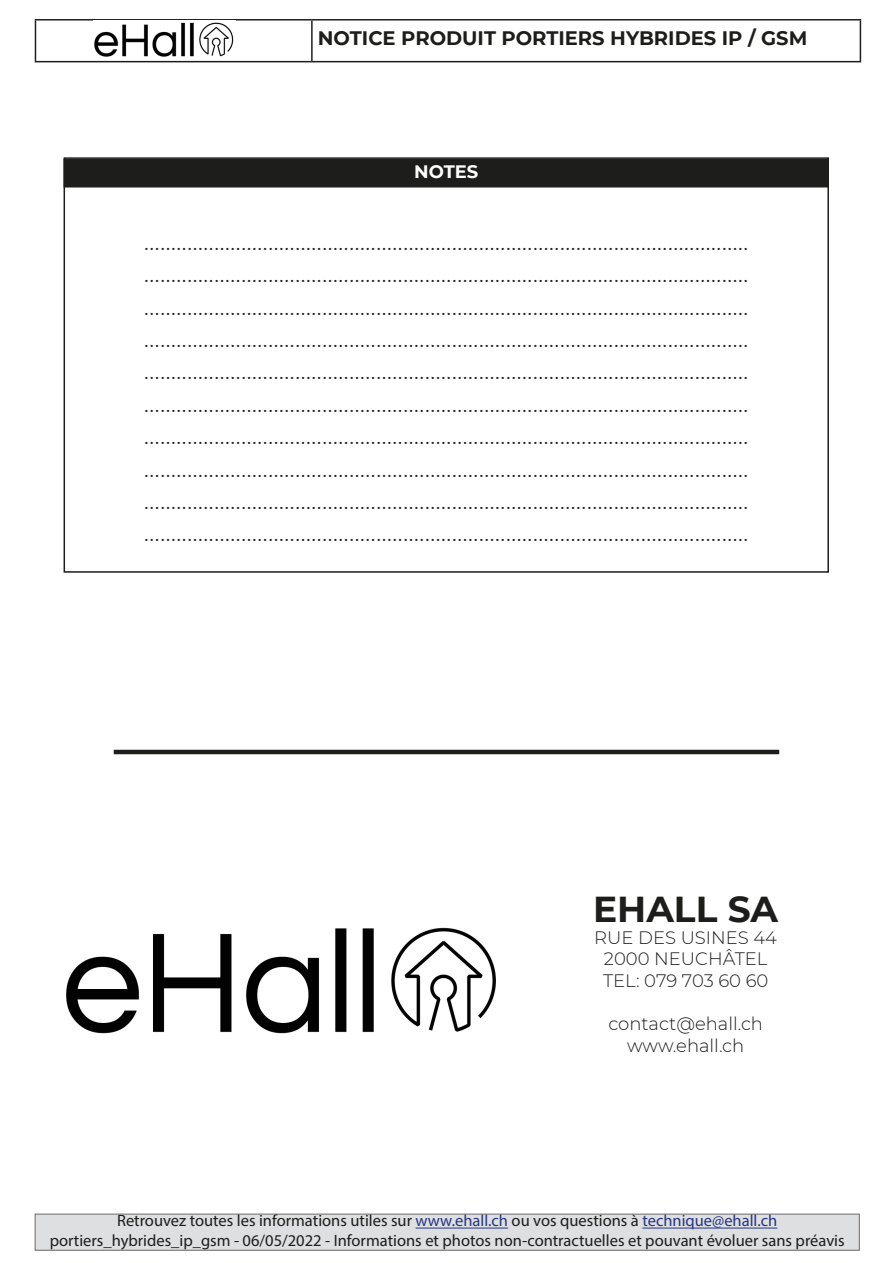
<style>
.page{position:relative;width:893px;height:1263px;background:#fff}
.page>*{position:absolute;margin:0;border:0;box-sizing:border-box;transform-origin:0 0}
.t1{font:700 36px "Montserrat";color:#1d1d1b}
.t2{font:300 27px "Montserrat";color:#1d1d1b}
.t3{font:700 19.5px "Montserrat";color:#1d1d1b}
.t4{font:300 18px "Montserrat";color:#1d1d1b}
.t5{font:700 18px "Montserrat";color:#fff}
.t6{font:16.5px "Myriad Pro";color:#1d1d1b}
.s1{color:#283583}
</style>
<div class="page">
<img style="left:66px;top:927px;width:430px;height:107px">
<hr style="left:114px;top:750px;width:665px;height:4px;background:#1d1d1b">
<div style="left:35px;top:1214px;width:824px;height:36px;background:#dedfe0"></div>
<hr style="left:416px;top:1227px;width:92px;height:1px;background:#283583">
<hr style="left:642px;top:1227px;width:135px;height:1px;background:#283583">
<div style="left:35px;top:1214px;width:825px;height:36px;border:1px solid #6d6c70"></div>
<div style="left:64px;top:160px;width:764px;height:27px;background:#1d1d1b"></div>
<div style="left:64px;top:159px;width:765px;height:28px;border:2px solid #1d1d1b"></div>
<hr style="left:35px;top:19px;width:277px;height:2px;background:#1d1d1b">
<hr style="left:35px;top:21px;width:1px;height:40px;background:#1d1d1b">
<hr style="left:312px;top:19px;width:549px;height:2px;background:#1d1d1b">
<hr style="left:311px;top:21px;width:2px;height:40px;background:#1d1d1b">
<hr style="left:860px;top:21px;width:1px;height:40px;background:#1d1d1b">
<hr style="left:35px;top:61px;width:277px;height:1px;background:#1d1d1b">
<hr style="left:312px;top:61px;width:549px;height:1px;background:#1d1d1b">
<img style="left:93px;top:20px;width:142px;height:37px">
<p class="t3" style="left:318px;top:24px;width:491px">NOTICE PRODUIT PORTIERS HYBRIDES IP / GSM</p>
<p class="t5" style="left:414px;top:158px;width:66px">NOTES</p>
<p class="t2" style="left:144px;top:222px;width:606px">................................................................................................................</p>
<p class="t2" style="left:144px;top:254px;width:606px">................................................................................................................</p>
<p class="t2" style="left:144px;top:287px;width:606px">................................................................................................................</p>
<p class="t2" style="left:144px;top:319px;width:606px">................................................................................................................</p>
<p class="t2" style="left:144px;top:351px;width:606px">................................................................................................................</p>
<p class="t2" style="left:144px;top:384px;width:606px">................................................................................................................</p>
<p class="t2" style="left:144px;top:416px;width:606px">................................................................................................................</p>
<p class="t2" style="left:144px;top:449px;width:606px">................................................................................................................</p>
<p class="t2" style="left:144px;top:481px;width:606px">................................................................................................................</p>
<p class="t2" style="left:144px;top:513px;width:606px">................................................................................................................</p>
<p class="t1" style="left:593px;top:883px;width:187px">EHALL SA</p>
<p class="t4" style="left:594px;top:925px;width:184px">RUE DES USINES 44</p>
<p class="t4" style="left:604px;top:947px;width:165px">2000 NEUCHÂTEL</p>
<p class="t4" style="left:603px;top:968px;width:167px">TEL: 079 703 60 60</p>
<p class="t4" style="left:608px;top:1011px;width:156px">contact@ehall.ch</p>
<p class="t4" style="left:627px;top:1033px;width:119px">www.ehall.ch</p>
<p class="t6" style="left:117px;top:1211px;width:662px">Retrouvez toutes les informations utiles sur <span class="s1">www.ehall.ch</span> ou vos questions à <span class="s1">technique@ehall.ch</span></p>
<p class="t6" style="left:50px;top:1230px;width:796px">portiers_hybrides_ip_gsm - 06/05/2022 - Informations et photos non-contractuelles et pouvant évoluer sans préavis</p>
</div>
